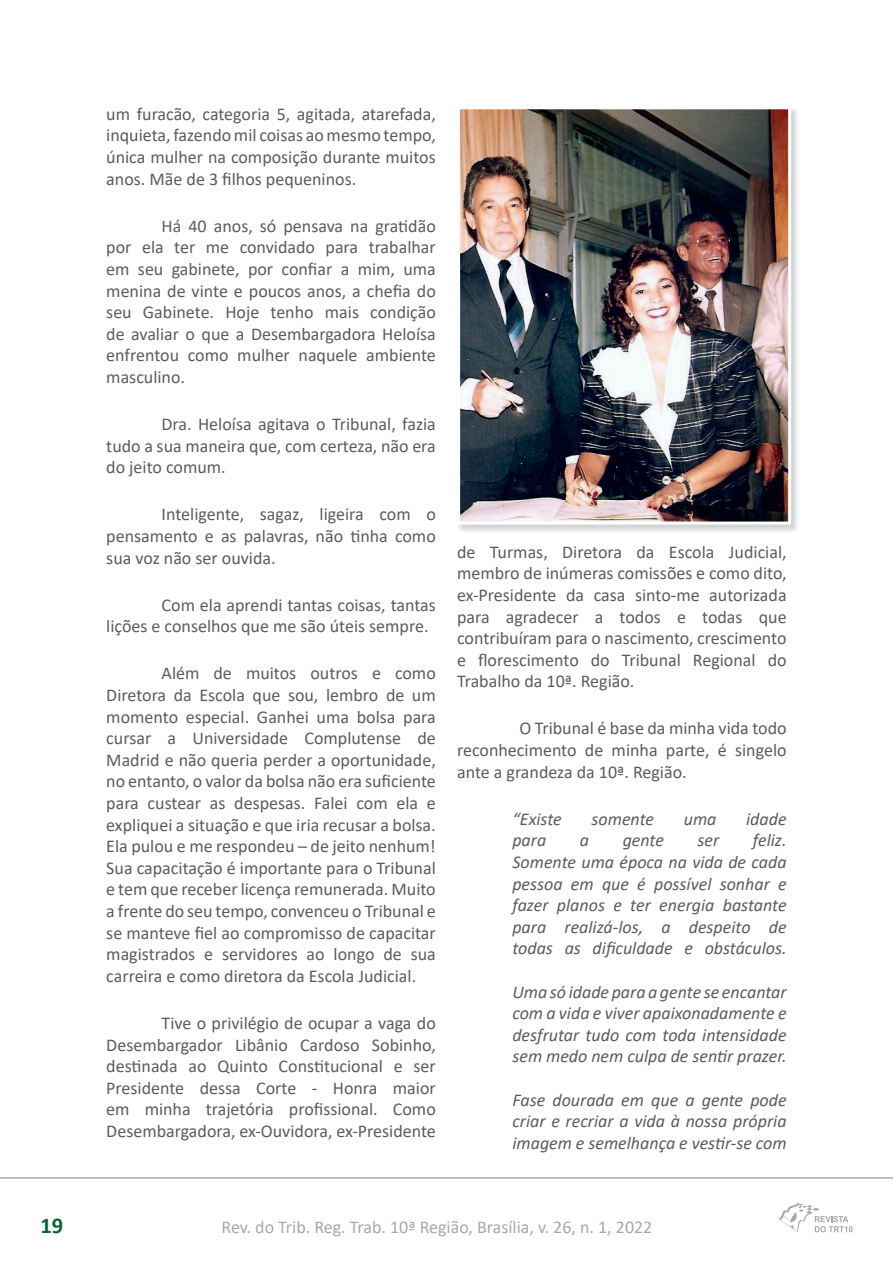
<style>
.page{position:relative;width:893px;height:1263px;background:#fff}
.page>*{position:absolute;margin:0;border:0;box-sizing:border-box;transform-origin:0 0}
.t1{font:700 22.5px "Calibri";color:#0a623b}
.t2{font:18px/21.6px "Calibri";color:#5c5c5f;text-align:justify}
.t3{font:italic 18px/21.6px "Calibri";color:#5c5c5f;text-align:justify}
.t4{font:18px "Calibri";color:#a7a9a9}
</style>
<div class="page">
<hr style="left:0;top:1177px;width:893px;height:2px;background:#a8a9ad">
<svg style="left:778px;top:1203px;width:75px;height:30px"></svg>
<img style="left:459px;top:109px;width:338px;height:423px">
<img style="left:461px;top:110px;width:326px;height:410px">
<div style="left:457px;top:106px;width:334px;height:418px;border:3px solid #fff"></div>
<p class="t2" style="left:106px;top:103px;width:331px">um furacão, categoria 5, agitada, atarefada, inquieta, fazendo mil coisas ao mesmo tempo, única mulher na composição durante muitos anos. Mãe de 3 filhos pequeninos.</p>
<p class="t2" style="left:106px;top:214px;width:331px;text-indent:55px">Há 40 anos, só pensava na gratidão por ela ter me convidado para trabalhar em seu gabinete, por confiar a mim, uma menina de vinte e poucos anos, a chefia do seu Gabinete. Hoje tenho mais condição de avaliar o que a Desembargadora Heloísa enfrentou como mulher naquele ambiente masculino.</p>
<p class="t2" style="left:106px;top:413px;width:331px;text-indent:55px">Dra. Heloísa agitava o Tribunal, fazia tudo a sua maneira que, com certeza, não era do jeito comum.</p>
<p class="t2" style="left:106px;top:503px;width:331px;text-indent:55px">Inteligente, sagaz, ligeira com o pensamento e as palavras, não tinha como sua voz não ser ouvida.</p>
<p class="t2" style="left:106px;top:593px;width:331px;text-indent:55px">Com ela aprendi tantas coisas, tantas lições e conselhos que me são úteis sempre.</p>
<p class="t2" style="left:106px;top:662px;width:331px;text-indent:55px">Além de muitos outros e como Diretora da Escola que sou, lembro de um momento especial. Ganhei uma bolsa para cursar a Universidade Complutense de Madrid e não queria perder a oportunidade, no entanto, o valor da bolsa não era suficiente para custear as despesas. Falei com ela e expliquei a situação e que iria recusar a bolsa.<br>Ela pulou e me respondeu – de jeito nenhum!<br>Sua capacitação é importante para o Tribunal e tem que receber licença remunerada. Muito a frente do seu tempo, convenceu o Tribunal e se manteve fiel ao compromisso de capacitar magistrados e servidores ao longo de sua carreira e como diretora da Escola Judicial.</p>
<p class="t2" style="left:106px;top:1012px;width:331px;text-indent:55px">Tive o privilégio de ocupar a vaga do Desembargador Libânio Cardoso Sobinho, destinada ao Quinto Constitucional e ser Presidente dessa Corte - Honra maior em minha trajetória profissional. Como Desembargadora, ex-Ouvidora, ex-Presidente</p>
<p class="t2" style="left:457px;top:540px;width:331px">de Turmas, Diretora da Escola Judicial, membro de inúmeras comissões e como dito, ex-Presidente da casa sinto-me autorizada para agradecer a todos e todas que contribuíram para o nascimento, crescimento e florescimento do Tribunal Regional do Trabalho da 10ª. Região.</p>
<p class="t2" style="left:457px;top:717px;width:331px;text-indent:62px">O Tribunal é base da minha vida todo reconhecimento de minha parte, é singelo ante a grandeza da 10ª. Região.</p>
<p class="t3" style="left:512px;top:807px;width:51px">“Existe</p>
<p class="t3" style="left:591px;top:807px;width:64px">somente</p>
<p class="t3" style="left:684px;top:807px;width:34px">uma</p>
<p class="t3" style="left:746px;top:807px;width:42px">idade</p>
<p class="t3" style="left:512px;top:829px;width:35px">para</p>
<p class="t3" style="left:580px;top:829px;width:11px">a</p>
<p class="t3" style="left:623px;top:829px;width:43px">gente</p>
<p class="t3" style="left:698px;top:829px;width:23px">ser</p>
<p class="t3" style="left:512px;top:829px;width:276px;text-indent:240px">feliz.<br>Somente uma época na vida de cada pessoa em que é possível sonhar e fazer planos e ter energia bastante para realizá-los, a despeito de todas as dificuldade e obstáculos.</p>
<p class="t3" style="left:512px;top:980px;width:276px">Uma só idade para a gente se encantar com a vida e viver apaixonadamente e desfrutar tudo com toda intensidade sem medo nem culpa de sentir prazer.</p>
<p class="t3" style="left:512px;top:1088px;width:276px">Fase dourada em que a gente pode criar e recriar a vida à nossa própria imagem e semelhança e vestir-se com</p>
<p class="t1" style="left:40px;top:1210px;width:24px">19</p>
<p class="t4" style="left:222px;top:1214px;width:432px">Rev. do Trib. Reg. Trab. 10ª Região, Brasília, v. 26, n. 1, 2022</p>
</div>
